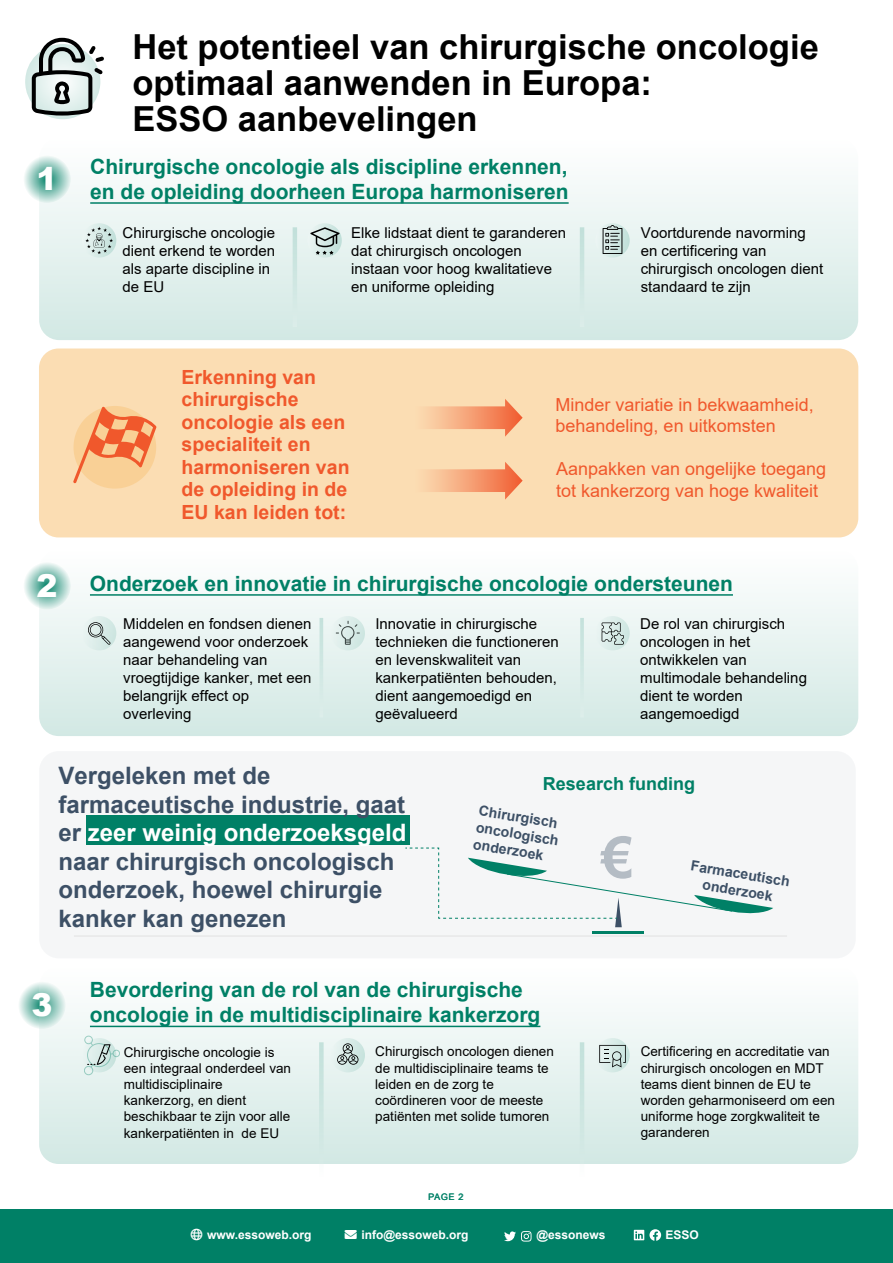
<style>
.page{position:relative;width:893px;height:1263px;background:#fff}
.page>*{position:absolute;margin:0;border:0;box-sizing:border-box;transform-origin:0 0}
.t1{font:700 57.75px "Arial";color:#3d5066}
.t2{font:700 34.5px/36px "Arial";color:#000}
.t3{font:900 31.5px "Arial";color:#fff}
.t4{font:700 24px/28.5px "Arial";color:#3d5066}
.t5{font:700 21px/25.2px "Arial";color:#008066}
.t6{font:700 19.5px/22.5px "Arial";color:#f0582c}
.t7{font:18px/21.6px "Arial";color:#f0582c}
.t8{font:700 18px "Arial";color:#008066}
.t9{font:15px/18px "Arial";color:#000}
.t10{font:700 14.25px/17px "Arial";color:#3d5066;text-align:center}
.t11{font:13.5px/16.2px "Arial";color:#000}
.t12{font:700 12px "Arial";color:#fff}
.t13{font:9px "Arial";color:#008066}
.s1{color:#fff}
</style>
<div class="page">
<div style="left:0;top:1209px;width:893px;height:54px;background:#008066"></div>
<svg style="left:634px;top:1229px;width:27px;height:12px"></svg>
<svg style="left:504px;top:1231px;width:28px;height:10px"></svg>
<svg style="left:25px;top:44px;width:75px;height:75px"></svg>
<div style="left:39px;top:138px;width:819px;height:202px;background:linear-gradient(to bottom,#fff,#d2e8e4);border-radius:20px"></div>
<svg style="left:82px;top:223px;width:34px;height:35px"></svg>
<svg style="left:307px;top:223px;width:35px;height:35px"></svg>
<svg style="left:595px;top:223px;width:35px;height:35px"></svg>
<svg style="left:293px;top:227px;width:4px;height:100px"></svg>
<svg style="left:580px;top:227px;width:4px;height:100px"></svg>
<svg style="left:23px;top:155px;width:48px;height:48px;background:#a3d1c7"></svg>
<svg style="left:85px;top:227px;width:28px;height:27px"></svg>
<svg style="left:310px;top:227px;width:30px;height:28px"></svg>
<svg style="left:603px;top:225px;width:19px;height:29px"></svg>
<svg style="left:32px;top:38px;width:72px;height:78px"></svg>
<div style="left:39px;top:348px;width:819px;height:189px;background:#fbddb3;border-radius:20px"></div>
<svg style="left:427px;top:399px;width:96px;height:38px"></svg>
<svg style="left:427px;top:462px;width:96px;height:38px"></svg>
<div style="left:74px;top:406px;width:82px;height:83px;background:#f9d096;border-radius:50%"></div>
<svg style="left:73px;top:407px;width:83px;height:76px"></svg>
<div style="left:39px;top:751px;width:817px;height:207px;background:#f5f6f7;border-radius:20px"></div>
<div style="left:39px;top:550px;width:819px;height:186px;background:linear-gradient(to bottom,#fefefe,#d2e8e4);border-radius:19px"></div>
<svg style="left:319px;top:618px;width:4px;height:99px"></svg>
<hr style="left:580px;top:618px;width:4px;height:99px;background:#d2e8e4">
<svg style="left:23px;top:561px;width:48px;height:49px;background:#a6d2c9"></svg>
<svg style="left:18px;top:981px;width:48px;height:48px"></svg>
<div style="left:39px;top:967px;width:819px;height:197px;background:linear-gradient(to bottom,#fcfdfd,#d3e9e4);border-radius:19px"></div>
<svg style="left:319px;top:1042px;width:5px;height:122px"></svg>
<svg style="left:580px;top:1042px;width:4px;height:122px"></svg>
<div style="left:84px;top:1036px;width:9px;height:8px;border:1px solid #008066;border-radius:50%"></div>
<div style="left:84px;top:1066px;width:9px;height:9px;border:1px solid #008066;border-radius:50%"></div>
<div style="left:113px;top:1050px;width:7px;height:7px;border:1px solid #008066;border-radius:50%"></div>
<svg style="left:87px;top:1042px;width:26px;height:26px"></svg>
<svg style="left:337px;top:1043px;width:21px;height:22px"></svg>
<svg style="left:599px;top:1045px;width:27px;height:22px"></svg>
<svg style="left:87px;top:621px;width:24px;height:24px"></svg>
<svg style="left:602px;top:622px;width:22px;height:23px"></svg>
<hr style="left:74px;top:936px;width:713px;height:1px;background:#ccc">
<hr style="left:593px;top:931px;width:51px;height:3px;background:#008066">
<div style="left:86px;top:815px;width:324px;height:30px;background:#008066"></div>
<svg style="left:405px;top:847px;width:368px;height:80px"></svg>
<hr style="left:90px;top:202px;width:479px;height:2px;background:#008066">
<hr style="left:90px;top:594px;width:643px;height:2px;background:#008066">
<hr style="left:90px;top:1026px;width:450px;height:1px;background:#008066">
<h3 class="t3" style="left:37px;top:156px;width:23px">1</h3>
<h3 class="t3" style="left:37px;top:563px;width:23px">2</h3>
<h2 class="t2" style="left:132px;top:29px;width:688px">Het potentieel van chirurgische oncologie optimaal aanwenden in Europa:<br>ESSO aanbevelingen</h2>
<h3 class="t5" style="left:90px;top:154px;width:480px">Chirurgische oncologie als discipline erkennen, en de opleiding doorheen Europa harmoniseren</h3>
<p class="t9" style="left:123px;top:224px;width:154px">Chirurgische oncologie dient erkend te worden als aparte discipline in de EU</p>
<p class="t9" style="left:351px;top:224px;width:217px">Elke lidstaat dient te garanderen dat chirurgisch oncologen instaan voor hoog kwalitatieve en uniforme opleiding</p>
<p class="t9" style="left:641px;top:224px;width:184px">Voortdurende navorming en certificering van chirurgisch oncologen dient standaard te zijn</p>
<h3 class="t6" style="left:182px;top:366px;width:169px">Erkenning van chirurgische oncologie als een specialiteit en harmoniseren van de opleiding in de<br>EU kan leiden tot:</h3>
<p class="t7" style="left:556px;top:393px;width:260px">Minder variatie in bekwaamheid, behandeling, en uitkomsten</p>
<p class="t7" style="left:556px;top:458px;width:272px">Aanpakken van ongelijke toegang tot kankerzorg van hoge kwaliteit</p>
<h3 class="t5" style="left:90px;top:571px;width:644px">Onderzoek en innovatie in chirurgische oncologie ondersteunen</h3>
<p class="t9" style="left:123px;top:614px;width:190px">Middelen en fondsen dienen aangewend voor onderzoek naar behandeling van vroegtijdige kanker, met een belangrijk effect op overleving</p>
<p class="t9" style="left:375px;top:614px;width:185px">Innovatie in chirurgische technieken die functioneren en levenskwaliteit van kankerpatiënten behouden, dient aangemoedigd en geëvalueerd</p>
<p class="t9" style="left:640px;top:614px;width:168px">De rol van chirurgisch oncologen in het ontwikkelen van multimodale behandeling dient te worden aangemoedigd</p>
<h3 class="t4" style="left:58px;top:762px;width:350px">Vergeleken met de farmaceutische industrie, gaat er <span class="s1">zeer weinig onderzoeksgeld </span>naar chirurgisch oncologisch onderzoek, hoewel chirurgie kanker kan genezen</h3>
<p class="t8" style="left:543px;top:771px;width:154px">Research funding</p>
<p class="t10" style="left:480px;top:802px;width:85px;text-align:left;rotate:9deg">Chirurgisch oncologisch onderzoek</p>
<h1 class="t1" style="left:601px;top:817px;width:34px">€</h1>
<p class="t10" style="left:692px;top:857px;width:102px;rotate:9deg">Farmaceutisch onderzoek</p>
<h3 class="t3" style="left:31px;top:982px;width:23px">3</h3>
<h3 class="t5" style="left:90px;top:977px;width:452px">Bevordering van de rol van de chirurgische oncologie in de multidisciplinaire kankerzorg</h3>
<p class="t11" style="left:124px;top:1043px;width:169px">Chirurgische oncologie is een integraal onderdeel van multidisciplinaire kankerzorg, en dient beschikbaar te zijn voor alle kankerpatiënten in de EU</p>
<p class="t11" style="left:375px;top:1043px;width:180px">Chirurgisch oncologen dienen de multidisciplinaire teams te leiden en de zorg te coördineren voor de meeste patiënten met solide tumoren</p>
<p class="t11" style="left:641px;top:1043px;width:196px">Certificering en accreditatie van chirurgisch oncologen en MDT teams dient binnen de EU te worden geharmoniseerd om een uniforme hoge zorgkwaliteit te garanderen</p>
<p class="t13" style="left:428px;top:1190px;width:37px">PAGE 2</p>
<p class="t12" style="left:207px;top:1227px;width:106px">www.essoweb.org</p>
<p class="t12" style="left:362px;top:1227px;width:109px">info@essoweb.org</p>
<p class="t12" style="left:536px;top:1227px;width:71px">@essonews</p>
<p class="t12" style="left:665px;top:1226px;width:35px">ESSO</p>
</div>
